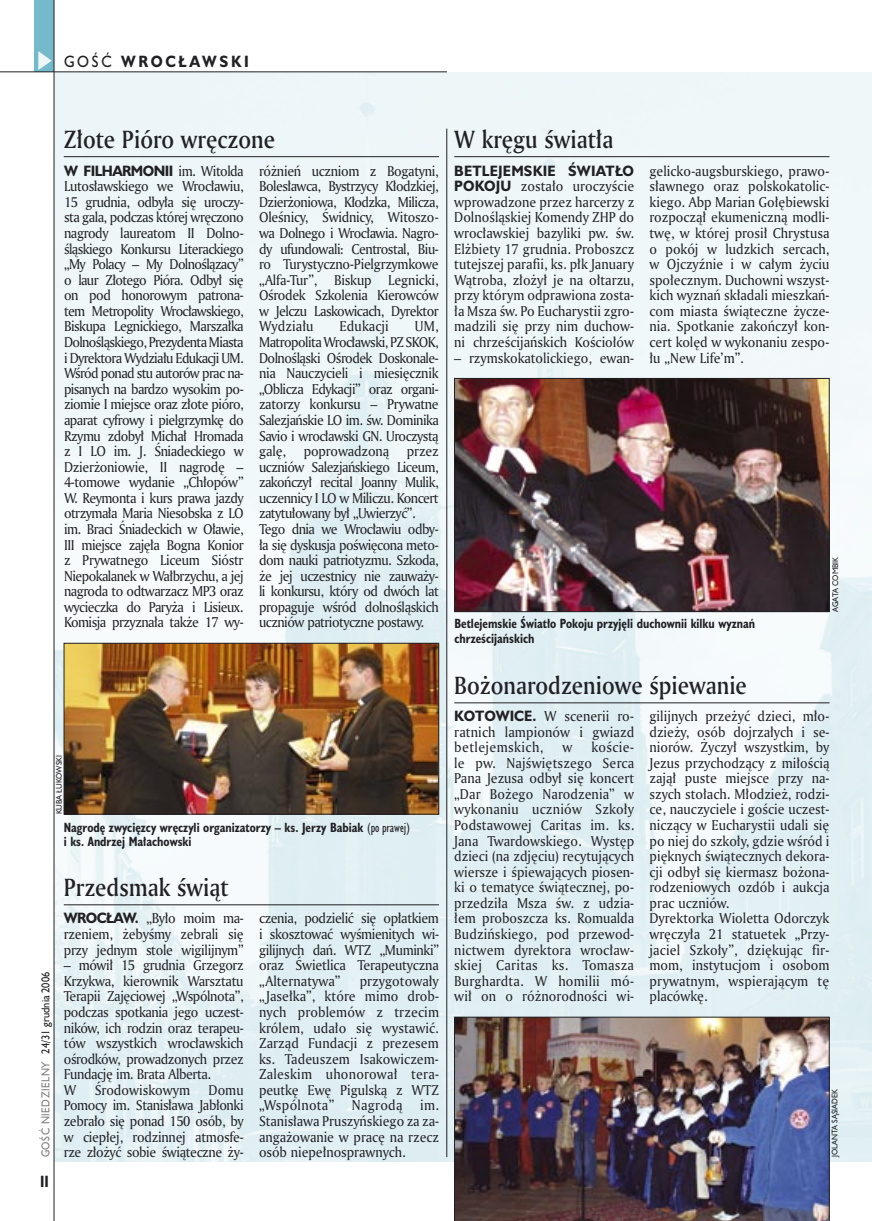
<style>
.page{position:relative;width:872px;height:1221px;background:#fff}
.page>*{position:absolute;margin:0;border:0;box-sizing:border-box;transform-origin:0 0}
._05d_tytyl_Kronika_AmMd_16_pt{font:24px "Amerigo Md PL";color:#212125;scale:.9 1}
._15a_temat_lewo{font:700 15px "Humanst 521 PL";letter-spacing:.2em;color:#212125;scale:.9 1}
._16_pagina_lewa{font:700 15px "Humanst 521 Cn PL";color:#212125;scale:.94 1}
._03_body_bez_akapitu{font:13.8px/15.6px "Amerigo PL";letter-spacing:-.01em;color:#212125;text-align:justify;scale:.94 1}
._03_body_bez_akapitu-2{font:13.8px "Amerigo PL";letter-spacing:.01em;color:#212125;scale:.94 1}
._03_body_bez_akapitu-3{font:13.8px "Amerigo PL";letter-spacing:.025em;color:#212125;scale:.94 1}
._09_podpis_zdjecia_HuCnB{font:700 12.3px/14.4px "Humanst 521 Cn PL";color:#212125;scale:.94 1}
._18_data_lewa{font:10.5px "Humanst 521 PL";color:#212125;scale:.9 1}
._18a_data_lewa_GOSC{font:10.5px "Humanst 521 PL";letter-spacing:.05em;color:#7f7f83;scale:.9 1}
._09a_autor_zdjecia_Hu_5_pt{font:7.5px "Humanst 521 PL";color:#212125;scale:.94 1}
.s1{font-weight:400}
.s2{font-family:"Humanst 521 PL";font-weight:700}
</style>
<div class="page">
<img style="left:55px;top:72px;width:817px;height:1089px">
<div style="left:35px;top:0;width:19px;height:72px;background:#75baca"></div>
<svg style="left:38px;top:51px;width:14px;height:19px"></svg>
<hr style="left:0;top:72px;width:447px;height:1px;background:#212125">
<hr style="left:446px;top:129px;width:1px;height:1027px;background:#212125">
<hr style="left:54px;top:0;width:1px;height:1220px;background:#212125">
<hr style="left:64px;top:156px;width:375px;height:1px;background:#212125">
<img style="left:66px;top:645px;width:371px;height:167px">
<div style="left:64px;top:643px;width:375px;height:171px;border:1px solid #212125"></div>
<hr style="left:64px;top:904px;width:375px;height:1px;background:#212125">
<hr style="left:454px;top:156px;width:375px;height:1px;background:#212125">
<img style="left:456px;top:380px;width:371px;height:230px">
<div style="left:454px;top:378px;width:375px;height:234px;border:1px solid #212125"></div>
<hr style="left:454px;top:702px;width:375px;height:1px;background:#212125">
<img style="left:454px;top:1016px;width:375px;height:204px">
<p class="_15a_temat_lewo" style="left:64px;top:51px;width:207px"><span class="s1">GOŚĆ</span> WROCŁAWSKI</p>
<p class="_05d_tytyl_Kronika_AmMd_16_pt" style="left:64px;top:123px;width:236px">Złote Pióro wręczone</p>
<p class="_03_body_bez_akapitu" style="left:64px;top:162px;width:193px"><span class="s2">W FILHARMONII</span> im. Witolda Lutosławskiego we Wrocławiu, 15 grudnia, odbyła się uroczy&shy;sta gala, podczas której wręczono nagrody laureatom II Dolno&shy;śląskiego Konkursu Literackiego „My Polacy – My Dolnoślązacy” o laur Złotego Pióra. Odbył się on pod honorowym patrona&shy;tem Metropolity Wrocławskiego, Biskupa Legnickiego, Marszałka Dolnośląskiego, Prezydenta Miasta i Dyrektora Wydziału Edukacji UM.<br>Wśród ponad stu autorów prac na&shy;pisanych na bardzo wysokim po&shy;ziomie I miejsce oraz złote pióro, aparat cyfrowy i pielgrzymkę do Rzymu zdobył Michał Hromada z I LO im. J. Śniadeckiego w Dzierżoniowie, II nagrodę – 4-tomowe wydanie „Chłopów” W. Reymonta i kurs prawa jazdy otrzymała Maria Niesobska z LO im. Braci Śniadeckich w Oławie, III miejsce zajęła Bogna Konior z Prywatnego Liceum Sióstr Niepokalanek w Wałbrzychu, a jej nagroda to odtwarzacz MP3 oraz wycieczka do Paryża i Lisieux.<br>Komisja przyznała także 17 wy-</p>
<p class="_03_body_bez_akapitu" style="left:259px;top:162px;width:193px">różnień uczniom z Bogatyni, Bolesławca, Bystrzycy Kłodzkiej, Dzierżoniowa, Kłodzka, Milicza, Oleśnicy, Świdnicy, Witoszo&shy;wa Dolnego i Wrocławia. Nagro&shy;dy ufundowali: Centrostal, Biu&shy;ro Turystyczno-Pielgrzymkowe „Alfa-Tur”, Biskup Legnicki, Ośrodek Szkolenia Kierowców w Jelczu Laskowicach, Dyrektor Wydziału</p>
<p class="_03_body_bez_akapitu-2" style="left:340px;top:317px;width:54px">Edukacji</p>
<p class="_03_body_bez_akapitu" style="left:259px;top:318px;width:193px;text-indent:156px">UM, Matropolita Wrocławski, PZ SKOK, Dolnośląski Ośrodek Doskonale&shy;nia Nauczycieli i miesięcznik „Oblicza Edykacji” oraz organi&shy;zatorzy konkursu – Prywatne Salezjańskie LO im. św. Dominika Savio i wrocławski GN. Uroczystą galę,</p>
<p class="_03_body_bez_akapitu" style="left:304px;top:443px;width:92px">poprowadzoną</p>
<p class="_03_body_bez_akapitu" style="left:259px;top:443px;width:193px;text-indent:148px">przez uczniów Salezjańskiego Liceum, zakończył recital Joanny Mulik, uczennicy I LO w Miliczu. Koncert zatytułowany był „Uwierzyć”.</p>
<p class="_03_body_bez_akapitu" style="left:259px;top:521px;width:193px">Tego dnia we Wrocławiu odby&shy;ła się dyskusja poświęcona meto&shy;dom nauki patriotyzmu. Szkoda, że jej uczestnicy nie zauważy&shy;li konkursu, który od dwóch lat propaguje wśród dolnośląskich uczniów patriotyczne postawy.</p>
<p class="_09a_autor_zdjecia_Hu_5_pt" style="left:54px;top:814px;width:65px;rotate:-90deg">KUBA ŁUKOWSKI</p>
<p class="_18_data_lewa" style="left:38px;top:1053px;width:92px;rotate:-90deg">24/31 grudnia 2006</p>
<p class="_18a_data_lewa_GOSC" style="left:38px;top:1157px;width:108px;rotate:-90deg">GOŚĆ NIEDZIELNY</p>
<p class="_16_pagina_lewa" style="left:40px;top:1170px;width:11px">II</p>
<p class="_09_podpis_zdjecia_HuCnB" style="left:64px;top:819px;width:370px">Nagrodę zwycięzcy wręczyli organizatorzy – ks. Jerzy Babiak <span class="s1">(po prawej) </span>i ks. Andrzej Małachowski</p>
<p class="_05d_tytyl_Kronika_AmMd_16_pt" style="left:64px;top:871px;width:184px">Przedsmak świąt</p>
<p class="_03_body_bez_akapitu" style="left:64px;top:910px;width:193px"><span class="s2">WROCŁAW.</span> „Było moim ma&shy;rzeniem, żebyśmy zebrali się przy jednym stole wigilijnym”</p>
<p class="_03_body_bez_akapitu" style="left:64px;top:957px;width:193px">– mówił 15 grudnia Grzegorz Krzykwa, kierownik Warsztatu Terapii Zajęciowej „Wspólnota”, podczas spotkania jego uczest&shy;ników, ich rodzin oraz terapeu&shy;tów wszystkich wrocławskich ośrodków, prowadzonych przez Fundację im. Brata Alberta.</p>
<p class="_03_body_bez_akapitu" style="left:64px;top:1081px;width:15px">W</p>
<p class="_03_body_bez_akapitu" style="left:95px;top:1081px;width:103px">Środowiskowym</p>
<p class="_03_body_bez_akapitu" style="left:259px;top:910px;width:193px">czenia, podzielić się opłatkiem i skosztować wyśmienitych wi&shy;gilijnych dań. WTZ „Muminki” oraz Świetlica Terapeutyczna „Alternatywa”</p>
<p class="_03_body_bez_akapitu" style="left:259px;top:972px;width:193px;text-indent:101px">przygotowały „Jasełka”, które mimo drob&shy;nych problemów z trzecim królem, udało się wystawić.<br>Zarząd Fundacji z prezesem ks. Tadeuszem Isakowiczem-Zaleskim uhonorował tera&shy;peutkę Ewę Pigulską z WTZ „Wspólnota”</p>
<p class="_03_body_bez_akapitu" style="left:64px;top:1081px;width:193px;text-indent:145px">Domu Pomocy im. Stanisława Jabłonki zebrało się ponad 150 osób, by w ciepłej, rodzinnej atmosfe&shy;rze złożyć sobie świąteczne ży-</p>
<p class="_03_body_bez_akapitu-3" style="left:352px;top:1096px;width:55px">Nagrodą</p>
<p class="_03_body_bez_akapitu" style="left:259px;top:1097px;width:193px;text-indent:161px">im.<br>Stanisława Pruszyńskiego za za&shy;angażowanie w pracę na rzecz osób niepełnosprawnych.</p>
<p class="_05d_tytyl_Kronika_AmMd_16_pt" style="left:454px;top:123px;width:178px">W kręgu światła</p>
<p class="_03_body_bez_akapitu" style="left:454px;top:162px;width:193px"><span class="s2">BETLEJEMSKIE ŚWIATŁO POKOJU</span> zostało uroczyście wprowadzone przez harcerzy z Dolnośląskiej Komendy ZHP do wrocławskiej bazyliki pw. św.<br>Elżbiety 17 grudnia. Proboszcz tutejszej parafii, ks. płk January Wątroba, złożył je na ołtarzu, przy którym odprawiona zosta&shy;ła Msza św. Po Eucharystii zgro&shy;madzili się przy nim duchow&shy;ni chrześcijańskich Kościołów</p>
<p class="_03_body_bez_akapitu" style="left:454px;top:349px;width:193px">– rzymskokatolickiego, ewan-</p>
<p class="_03_body_bez_akapitu" style="left:649px;top:162px;width:193px">gelicko-augsburskiego, prawo&shy;sławnego oraz polskokatolic&shy;kiego. Abp Marian Gołębiewski rozpoczął ekumeniczną modli&shy;twę, w której prosił Chrystusa o pokój w ludzkich sercach, w Ojczyźnie i w całym życiu społecznym. Duchowni wszyst&shy;kich wyznań składali mieszkań&shy;com miasta świąteczne życze&shy;nia. Spotkanie zakończył kon&shy;cert kolęd w wykonaniu zespo&shy;łu „New Life’m”.</p>
<p class="_09a_autor_zdjecia_Hu_5_pt" style="left:830px;top:612px;width:60px;rotate:-90deg">AGATA COMBIK</p>
<p class="_09_podpis_zdjecia_HuCnB" style="left:454px;top:616px;width:321px">Betlejemskie Światło Pokoju przyjęli duchownii kilku wyznań chrześcijańskich</p>
<p class="_05d_tytyl_Kronika_AmMd_16_pt" style="left:454px;top:669px;width:327px">Bożonarodzeniowe śpiewanie</p>
<p class="_03_body_bez_akapitu" style="left:454px;top:707px;width:193px"><span class="s2">KOTOWICE.</span> W scenerii ro&shy;ratnich lampionów i gwiazd betlejemskich,</p>
<p class="_03_body_bez_akapitu" style="left:649px;top:707px;width:193px">gilijnych przeżyć dzieci, mło&shy;dzieży, osób dojrzałych i se&shy;niorów. Życzył wszystkim, by Jezus przychodzący z miłością zajął puste miejsce przy na&shy;szych stołach. Młodzież, rodzi&shy;ce, nauczyciele i goście uczest&shy;niczący w Eucharystii udali się po niej do szkoły, gdzie wśród i pięknych świątecznych dekora&shy;cji odbył się kiermasz bożona&shy;rodzeniowych ozdób i aukcja prac uczniów.</p>
<p class="_03_body_bez_akapitu" style="left:649px;top:910px;width:193px">Dyrektorka Wioletta Odorczyk wręczyła 21 statuetek „Przy&shy;jaciel Szkoły”, dziękując fir&shy;mom, instytucjom i osobom prywatnym, wspierającym tę placówkę.</p>
<p class="_03_body_bez_akapitu" style="left:454px;top:739px;width:193px;text-indent:137px">koście&shy;le pw. Najświętszego Serca Pana Jezusa odbył się koncert „Dar Bożego Narodzenia” w wykonaniu uczniów Szkoły Podstawowej Caritas im. ks.<br>Jana Twardowskiego. Występ dzieci (na zdjęciu) recytujących wiersze i śpiewających piosen&shy;ki o tematyce świątecznej, po&shy;przedziła Msza św. z udzia&shy;łem proboszcza ks. Romualda Budzińskiego, pod przewod&shy;nictwem dyrektora wrocław&shy;skiej Caritas ks. Tomasza Burghardta. W homilii mó&shy;wił on o różnorodności wi-</p>
<p class="_03_body_bez_akapitu" style="left:562px;top:739px;width:12px">w</p>
<p class="_09a_autor_zdjecia_Hu_5_pt" style="left:829px;top:1156px;width:74px;rotate:-90deg">JOLANTA SĄSIADEK</p>
</div>
